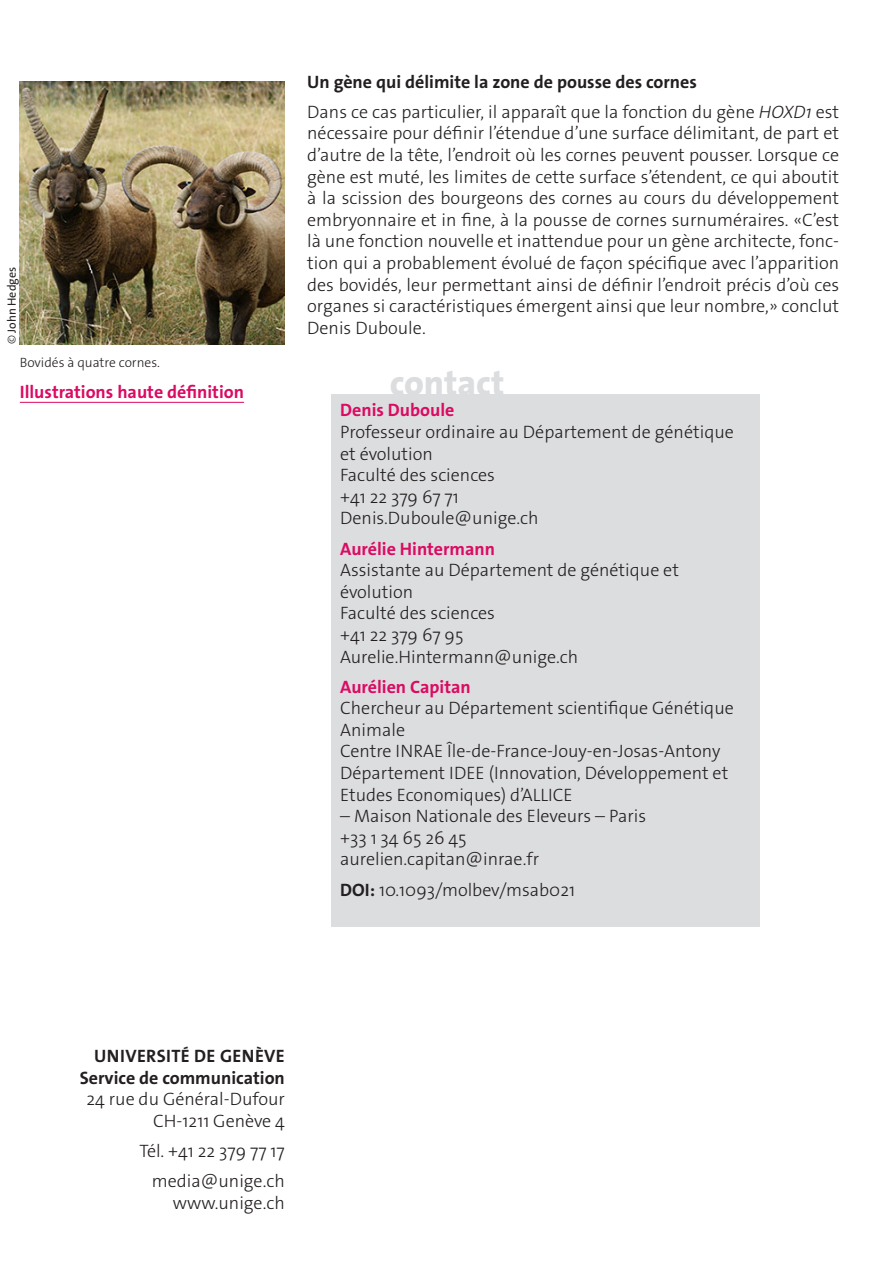
<style>
.page{position:relative;width:893px;height:1263px;background:#fff}
.page>*{position:absolute;margin:0;border:0;box-sizing:border-box;transform-origin:0 0}
._4__texte_courant{font:800 35.7px "The Sans Os F";color:#dcdddf}
._4__texte_courant-2{font:300 18px/21.6px "The Sans Os F";color:#231f20}
.texte_courant{font:300 18px/21.6px "The Sans Os F";color:#231f20;text-align:right}
._4__texte_courant-3{font:700 18px "The Sans Os F";color:#231f20}
.t1{font:700 18px "The Sans Os F";color:#db0a62}
.texte_courant-2{font:700 18px "The Sans Os F";letter-spacing:.02em;color:#231f20}
.t2{font:300 13.5px "The Sans Os F";color:#231f20}
.t3{font:12px "The Sans Os F";color:#231f20}
.s1{font-weight:300}
.s2{font-style:italic}
.s3{font-weight:700;color:#db0a62}
.s4{font-weight:700}
</style>
<div class="page">
<div style="left:332px;top:395px;width:428px;height:532px;background:#dcdddf"></div>
<img style="left:20px;top:81px;width:265px;height:263px">
<hr style="left:20px;top:402px;width:224px;height:1px;background:#db0a62">
<p class="t3" style="left:4px;top:344px;width:79px;rotate:-90deg"><span class="s1">©</span> John Hedges</p>
<p class="t2" style="left:20px;top:354px;width:141px">Bovidés à quatre cornes.</p>
<p class="t1" style="left:20px;top:380px;width:226px">Illustrations haute définition</p>
<p class="_4__texte_courant-3" style="left:307px;top:70px;width:391px">Un gène qui délimite la zone de pousse des cornes</p>
<p class="_4__texte_courant-2" style="left:307px;top:101px;width:533px;text-align:justify">Dans ce cas particulier, il apparaît que la fonction du gène <span class="s2">HOXD1</span> est nécessaire pour définir l’étendue d’une surface délimitant, de part et d’autre de la tête, l’endroit où les cornes peuvent pousser. Lorsque ce gène est muté, les limites de cette surface s’étendent, ce qui aboutit à la scission des bourgeons des cornes au cours du développement embryonnaire et in fine, à la pousse de cornes surnuméraires. «C’est là une fonction nouvelle et inattendue pour un gène architecte, fonc&shy;tion qui a probablement évolué de façon spécifique avec l’apparition des bovidés, leur permettant ainsi de définir l’endroit précis d’où ces organes si caractéristiques émergent ainsi que leur nombre,» conclut Denis Duboule.</p>
<p class="_4__texte_courant" style="left:390px;top:360px;width:116px">contact</p>
<p class="_4__texte_courant-2" style="left:340px;top:400px;width:395px"><span class="s3">Denis Duboule<br></span>Professeur ordinaire au Département de génétique et évolution<br>Faculté des sciences<br>+41 22 379 67 71<br>Denis.Duboule@unige.ch</p>
<p class="_4__texte_courant-2" style="left:340px;top:538px;width:340px"><span class="s3">Aurélie Hintermann<br></span>Assistante au Département de génétique et évolution<br>Faculté des sciences<br>+41 22 379 67 95<br>Aurelie.Hintermann@unige.ch</p>
<p class="_4__texte_courant-2" style="left:340px;top:676px;width:395px"><span class="s3">Aurélien Capitan<br></span>Chercheur au Département scientifique Génétique Animale<br>Centre INRAE Île-de-France-Jouy-en-Josas-Antony Département IDEE (Innovation, Développement et Etudes Economiques) d’ALLICE</p>
<p class="_4__texte_courant-2" style="left:340px;top:805px;width:307px">– Maison Nationale des Eleveurs – Paris +33 1 34 65 26 45 aurelien.capitan@inrae.fr</p>
<p class="_4__texte_courant-2" style="left:340px;top:879px;width:236px"><span class="s4">DOI:</span> 10.1093/molbev/msab021</p>
<p class="texte_courant-2" style="left:94px;top:1044px;width:192px">UNIVERSITÉ DE GENÈVE</p>
<p class="texte_courant" style="left:80px;top:1067px;width:207px"><span class="s4">Service de communication<br></span>24 rue du Général-Dufour<br>CH-1211 Genève 4</p>
<p class="texte_courant" style="left:139px;top:1140px;width:147px">Tél. +41 22 379 77 17</p>
<p class="texte_courant" style="left:152px;top:1170px;width:135px">media@unige.ch www.unige.ch</p>
</div>
